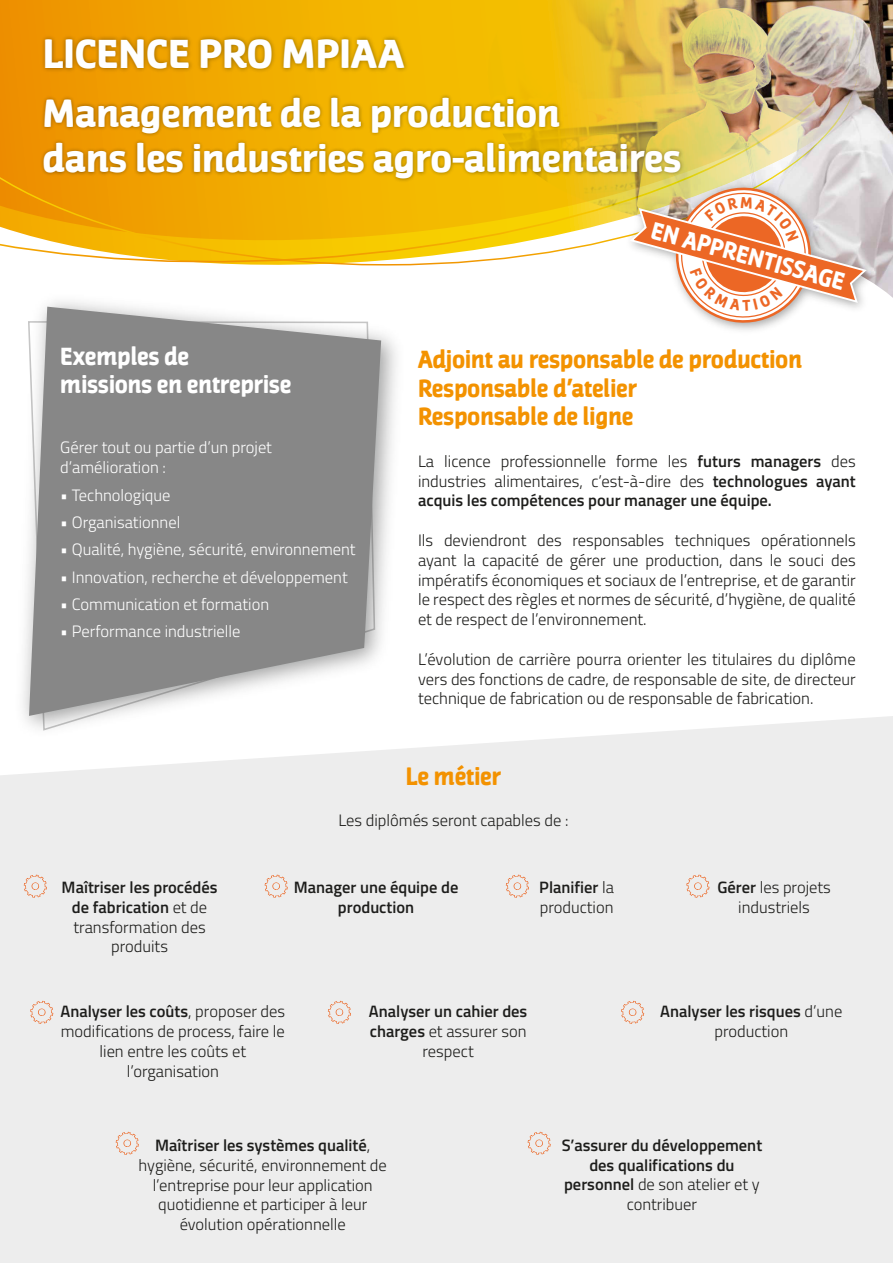
<style>
.page{position:relative;width:893px;height:1263px;background:#fff}
.page>*{position:absolute;margin:0;border:0;box-sizing:border-box;transform-origin:0 0}
.t1{font:700 39.15px "Jaures";color:#fff;scale:1.07 1}
.t2{font:700 37.5px/45px "Jaures";color:#fff;scale:1.07 1}
.t3{font:700 24px/28.8px "Jaures";color:#f39200}
.t4{font:700 24px/28.8px "Jaures";color:#fff}
.t5{font:700 23.55px "Jaures";color:#fff}
.t6{font:300 16.5px/19.8px "Titillium Web";color:#1d1d1b;text-align:justify}
.t7{font:600 16.5px/19.8px "Titillium Web";color:#1d1d1b;text-align:center}
.t8{font:300 16.5px/19.8px "Titillium Web";color:#fff}
.s1{font-weight:600}
.s2{font-weight:300}
</style>
<div class="page">
<div style="left:0;top:716px;width:893px;height:547px;background:#ededed"></div>
<svg style="left:0;top:0;width:477px;height:266px"></svg>
<img style="left:7px;top:301px;width:405px;height:446px">
<svg style="left:29px;top:307px;width:352px;height:409px;fill:#878787"></svg>
<img style="left:477px;top:0;width:416px;height:298px">
<img style="left:619px;top:173px;width:263px;height:157px">
<img style="left:37px;top:89px;width:651px;height:98px">
<svg style="left:24px;top:875px;width:23px;height:23px"></svg>
<svg style="left:265px;top:875px;width:23px;height:23px"></svg>
<svg style="left:506px;top:875px;width:23px;height:23px"></svg>
<svg style="left:686px;top:875px;width:23px;height:23px"></svg>
<svg style="left:528px;top:1132px;width:23px;height:23px"></svg>
<svg style="left:116px;top:1132px;width:23px;height:23px"></svg>
<svg style="left:621px;top:1001px;width:23px;height:23px"></svg>
<svg style="left:328px;top:1001px;width:23px;height:23px"></svg>
<svg style="left:30px;top:1001px;width:23px;height:23px"></svg>
<svg style="left:628px;top:182px;width:241px;height:147px"></svg>
<h1 class="t1" style="left:43px;top:31px;width:340px">LICENCE PRO MPIAA</h1>
<h2 class="t2" style="left:43px;top:91px;width:598px">Management de la production<br>dans les industries agro-alimentaires</h2>
<h3 class="t4" style="left:60px;top:342px;width:233px">Exemples de<br>missions en entreprise</h3>
<p class="t8" style="left:60px;top:437px;width:213px">Gérer tout ou partie d’un projet d’amélioration :</p>
<p class="t8" style="left:60px;top:484px;width:112px">• Technologique</p>
<p class="t8" style="left:60px;top:511px;width:122px">• Organisationnel</p>
<p class="t8" style="left:60px;top:539px;width:297px">• Qualité, hygiène, sécurité, environnement</p>
<p class="t8" style="left:60px;top:566px;width:289px">• Innovation, recherche et développement</p>
<p class="t8" style="left:60px;top:593px;width:210px">• Communication et formation</p>
<p class="t8" style="left:60px;top:621px;width:182px">• Performance industrielle</p>
<h3 class="t5" style="left:655px;top:217px;width:201px;rotate:15deg">EN APPRENTISSAGE</h3>
<h3 class="t3" style="left:418px;top:345px;width:385px">Adjoint au responsable de production<br>Responsable d’atelier<br>Responsable de ligne</h3>
<p class="t6" style="left:418px;top:450px;width:439px">La licence professionnelle forme les <span class="s1">futurs managers</span> des industries alimentaires, c’est-à-dire des <span class="s1">technologues ayant acquis les compétences pour manager une équipe.</span></p>
<p class="t6" style="left:418px;top:530px;width:439px">Ils deviendront des responsables techniques opérationnels ayant la capacité de gérer une production, dans le souci des impératifs économiques et sociaux de l’entreprise, et de garantir le respect des règles et normes de sécurité, d’hygiène, de qualité et de respect de l’environnement.</p>
<p class="t6" style="left:418px;top:648px;width:439px">L’évolution de carrière pourra orienter les titulaires du diplôme vers des fonctions de cadre, de responsable de site, de directeur technique de fabrication ou de responsable de fabrication.</p>
<h3 class="t3" style="left:406px;top:762px;width:97px">Le métier</h3>
<p class="t6" style="left:338px;top:809px;width:232px">Les diplômés seront capables de :</p>
<p class="t7" style="left:62px;top:876px;width:157px">Maîtriser les procédés de fabrication <span class="s2">et de transformation des produits</span></p>
<p class="t6" style="left:539px;top:877px;width:76px"><span class="s1">Planifier</span> la production</p>
<p class="t7" style="left:294px;top:876px;width:166px">Manager une équipe de production</p>
<p class="t6" style="left:61px;top:1001px;width:226px;text-align:center"><span class="s1">Analyser les coûts</span>, proposer des modifications de process, faire le lien entre les coûts et l’organisation</p>
<p class="t7" style="left:369px;top:1001px;width:160px">Analyser un cahier des charges <span class="s2">et assurer son respect</span></p>
<p class="t6" style="left:717px;top:877px;width:115px;text-align:center"><span class="s1">Gérer</span> les projets industriels</p>
<p class="t7" style="left:660px;top:1001px;width:184px">Analyser les risques <span class="s2">d’une production</span></p>
<p class="t6" style="left:139px;top:1134px;width:250px;text-align:center"><span class="s1">Maîtriser les systèmes qualité</span>, hygiène, sécurité, environnement de l’entreprise pour leur application quotidienne et participer à leur évolution opérationnelle</p>
<p class="t7" style="left:562px;top:1134px;width:202px">S’assurer du développement des qualifications du personnel <span class="s2">de son atelier et y contribuer</span></p>
</div>
